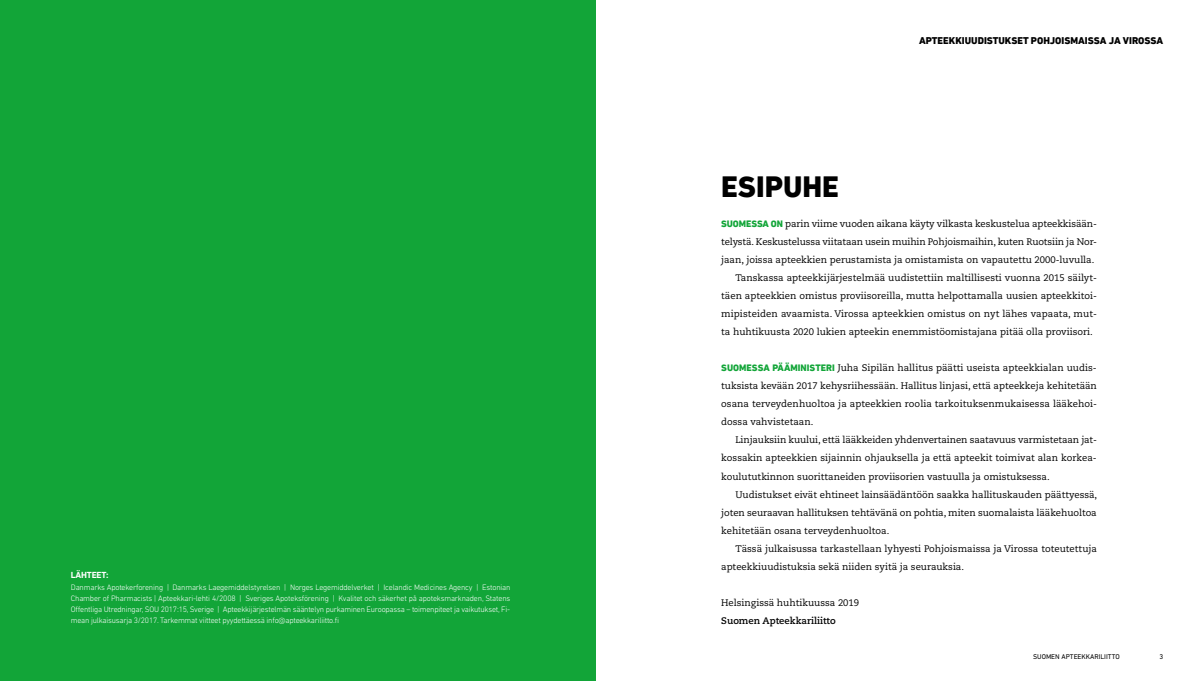
<style>
.page{position:relative;width:1191px;height:681px;background:#fff}
.page>*{position:absolute;margin:0;border:0;box-sizing:border-box;transform-origin:0 0}
.t1{font:800 30px "DIN Next LT Pro";color:#000}
.t2{font:800 10px "DIN Next LT Pro";color:#000}
.t3{font:9.5px/18px "Caecilia LT Std";color:#000;text-align:justify}
.t4{font:700 9.5px "Caecilia LT Pro 75";color:#000}
.t5{font:700 9px "DIN Next LT Pro";letter-spacing:-.025em;color:#fff}
.t6{font:300 8px/11px "DIN Next LT Pro";letter-spacing:-.025em;color:#fff;text-align:justify}
.t7{font:7px "DIN Next LT Pro";color:#000}
.s1{font-family:"DIN Next LT Pro";font-weight:800;color:#12a538}
</style>
<div class="page">
<div style="left:0;top:0;width:595px;height:680px;background:#12a538"></div>
<p class="t5" style="left:71px;top:569px;width:39px">LÄHTEET:</p>
<p class="t6" style="left:71px;top:581px;width:441px">Danmarks Apotekerforening | Danmarks Laegemiddelstyrelsen | Norges Legemiddelverket | Icelandic Medicines Agency | Estonian Chamber of Pharmacists | Apteekkari-lehti 4/2008 | Sveriges Apoteksförening | Kvalitet och säkerhet på apoteksmarknaden, Statens Offentliga Utredningar, SOU 2017:15, Sverige | Apteekkijärjestelmän sääntelyn purkaminen Euroopassa – toimenpiteet ja vaikutukset, Fi&shy;mean julkaisusarja 3/2017. Tarkemmat viitteet pyydettäessä info@apteekkariliitto.fi</p>
<p class="t2" style="left:919px;top:34px;width:246px">APTEEKKIUUDISTUKSET POHJOISMAISSA JA VIROSSA</p>
<h1 class="t1" style="left:721px;top:169px;width:119px">ESIPUHE</h1>
<p class="t3" style="left:721px;top:215px;width:377px"><span class="s1">SUOMESSA ON</span> parin viime vuoden aikana käyty vilkasta keskustelua apteekkisään-</p>
<p class="t3" style="left:721px;top:233px;width:377px">telystä. Keskustelussa viitataan usein muihin Pohjoismaihin, kuten Ruotsiin ja Nor-</p>
<p class="t3" style="left:721px;top:251px;width:375px">jaan, joissa apteekkien perustamista ja omistamista on vapautettu 2000-luvulla.</p>
<p class="t3" style="left:735px;top:269px;width:363px">Tanskassa apteekkijärjestelmää uudistettiin maltillisesti vuonna 2015 säilyt-</p>
<p class="t3" style="left:721px;top:287px;width:377px">täen apteekkien omistus proviisoreilla, mutta helpottamalla uusien apteekkitoi-</p>
<p class="t3" style="left:721px;top:305px;width:377px">mipisteiden avaamista. Virossa apteekkien omistus on nyt lähes vapaata, mut-</p>
<p class="t3" style="left:721px;top:323px;width:373px">ta huhtikuusta 2020 lukien apteekin enemmistöomistajana pitää olla proviisori.</p>
<p class="t3" style="left:721px;top:359px;width:377px"><span class="s1">SUOMESSA PÄÄMINISTERI</span> Juha Sipilän hallitus päätti useista apteekkialan uudis&shy;tuksista kevään 2017 kehysriihessään. Hallitus linjasi, että apteekkeja kehitetään osana terveydenhuoltoa ja apteekkien roolia tarkoituksenmukaisessa lääkehoi&shy;dossa vahvistetaan.</p>
<p class="t3" style="left:721px;top:431px;width:377px;text-indent:14px">Linjauksiin kuului, että lääkkeiden yhdenvertainen saatavuus varmistetaan jat&shy;kossakin apteekkien sijainnin ohjauksella ja että apteekit toimivat alan korkea&shy;koulututkinnon suorittaneiden proviisorien vastuulla ja omistuksessa.</p>
<p class="t3" style="left:721px;top:485px;width:377px;text-indent:14px">Uudistukset eivät ehtineet lainsäädäntöön saakka hallituskauden päättyessä, joten seuraavan hallituksen tehtävänä on pohtia, miten suomalaista lääkehuoltoa kehitetään osana terveydenhuoltoa.</p>
<p class="t3" style="left:721px;top:539px;width:377px;text-indent:14px">Tässä julkaisussa tarkastellaan lyhyesti Pohjoismaissa ja Virossa toteutettuja apteekkiuudistuksia sekä niiden syitä ja seurauksia.</p>
<p class="t3" style="left:721px;top:593px;width:139px">Helsingissä huhtikuussa 2019</p>
<p class="t4" style="left:721px;top:613px;width:116px">Suomen Apteekkariliitto</p>
<p class="t7" style="left:1033px;top:652px;width:88px">SUOMEN APTEEKKARILIITTO</p>
<p class="t7" style="left:1159px;top:652px;width:5px">3</p>
</div>
